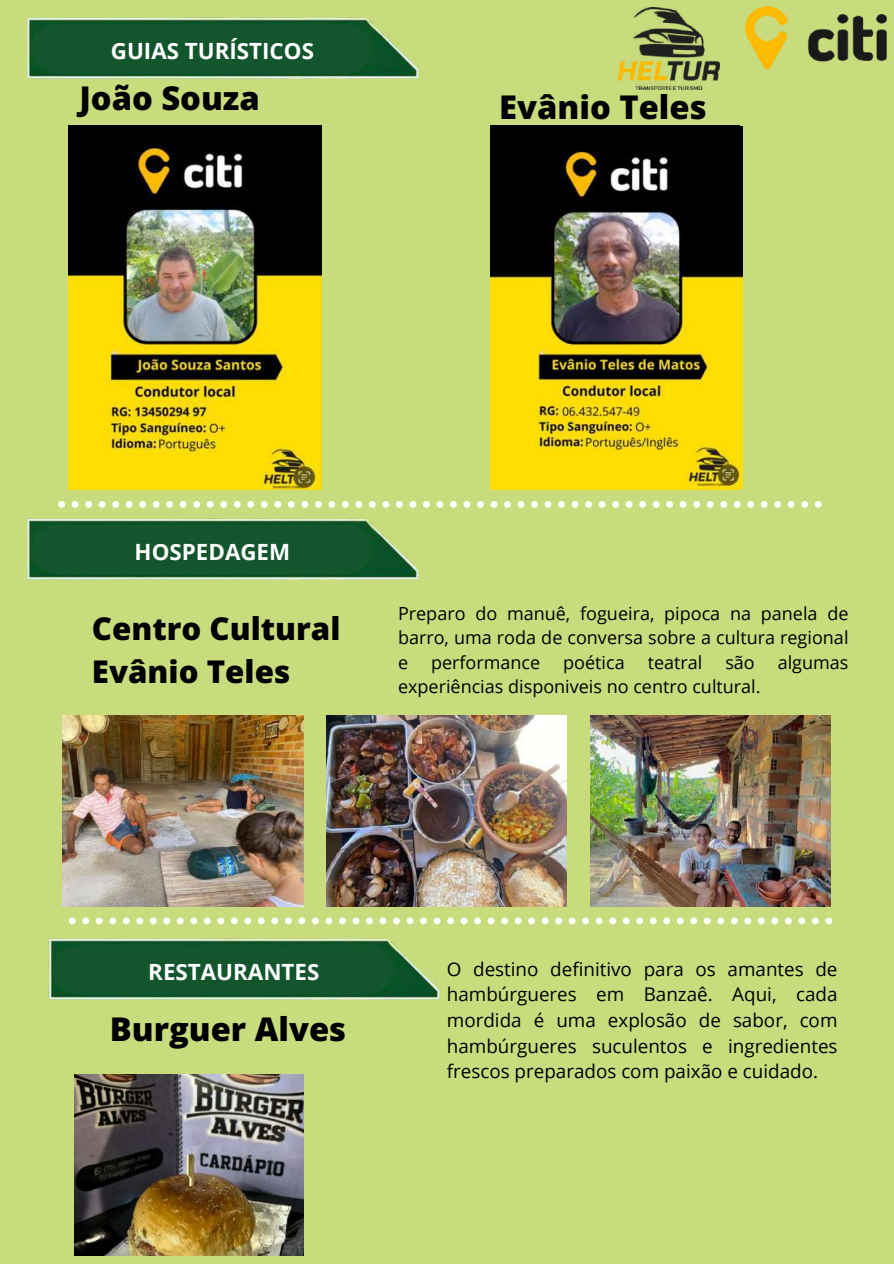
<style>
.page{position:relative;width:894px;height:1264px;background:#fff}
.page>*{position:absolute;margin:0;border:0;box-sizing:border-box;transform-origin:0 0}
.t1{font:800 32.7px "Open Sans";color:#000}
.t2{font:800 31.2px/43px "Open Sans";color:#000}
.t3{font:700 22.35px "Open Sans";color:#fff}
.t4{font:18.75px/25.7px "Open Sans";color:#000;text-align:justify}
.t5{font:18px/24.5px "Open Sans";color:#000;text-align:justify}
</style>
<div class="page">
<div style="left:0;top:0;width:893px;height:1263px;background:#c8dc7e"></div>
<img style="left:27px;top:17px;width:392px;height:62px">
<div style="left:33px;top:24px;width:338px;height:50px;background:#13562e"></div>
<svg style="left:450px;top:501px;width:371px;height:7px"></svg>
<img style="left:27px;top:501px;width:417px;height:79px">
<div style="left:33px;top:525px;width:338px;height:49px;background:#13562e"></div>
<img style="left:326px;top:715px;width:240px;height:191px">
<img style="left:590px;top:715px;width:240px;height:191px">
<img style="left:62px;top:715px;width:241px;height:191px">
<img style="left:745px;top:7px;width:140px;height:62px">
<img style="left:617px;top:8px;width:101px;height:82px">
<img style="left:69px;top:126px;width:252px;height:363px">
<img style="left:490px;top:126px;width:252px;height:363px">
<svg style="left:69px;top:917px;width:763px;height:7px"></svg>
<img style="left:48px;top:920px;width:420px;height:80px">
<div style="left:54px;top:944px;width:338px;height:50px;background:#13562e"></div>
<img style="left:75px;top:1074px;width:228px;height:181px">
<p class="t3" style="left:111px;top:35px;width:204px">GUIAS TURÍSTICOS</p>
<h1 class="t1" style="left:79px;top:75px;width:182px">João Souza</h1>
<p class="t3" style="left:135px;top:536px;width:157px">HOSPEDAGEM</p>
<h1 class="t1" style="left:499px;top:84px;width:209px">Evânio Teles</h1>
<h2 class="t2" style="left:92px;top:606px;width:250px">Centro Cultural<br>Evânio Teles</h2>
<p class="t5" style="left:398px;top:600px;width:452px">Preparo do manuê, fogueira, pipoca na panela de barro, uma roda de conversa sobre a cultura regional e</p>
<p class="t5" style="left:431px;top:649px;width:111px">performance</p>
<p class="t5" style="left:563px;top:649px;width:63px">poética</p>
<p class="t5" style="left:647px;top:649px;width:56px">teatral</p>
<p class="t5" style="left:725px;top:649px;width:31px">são</p>
<p class="t5" style="left:777px;top:649px;width:72px">algumas</p>
<p class="t5" style="left:398px;top:674px;width:364px">experiências disponiveis no centro cultural.</p>
<p class="t3" style="left:148px;top:955px;width:172px">RESTAURANTES</p>
<h1 class="t1" style="left:110px;top:1006px;width:238px">Burguer Alves</h1>
<p class="t4" style="left:446px;top:955px;width:392px">O destino definitivo para os amantes de hambúrgueres em Banzaê. Aqui, cada mordida é uma explosão de sabor, com hambúrgueres suculentos e ingredientes frescos preparados com paixão e cuidado.</p>
</div>
